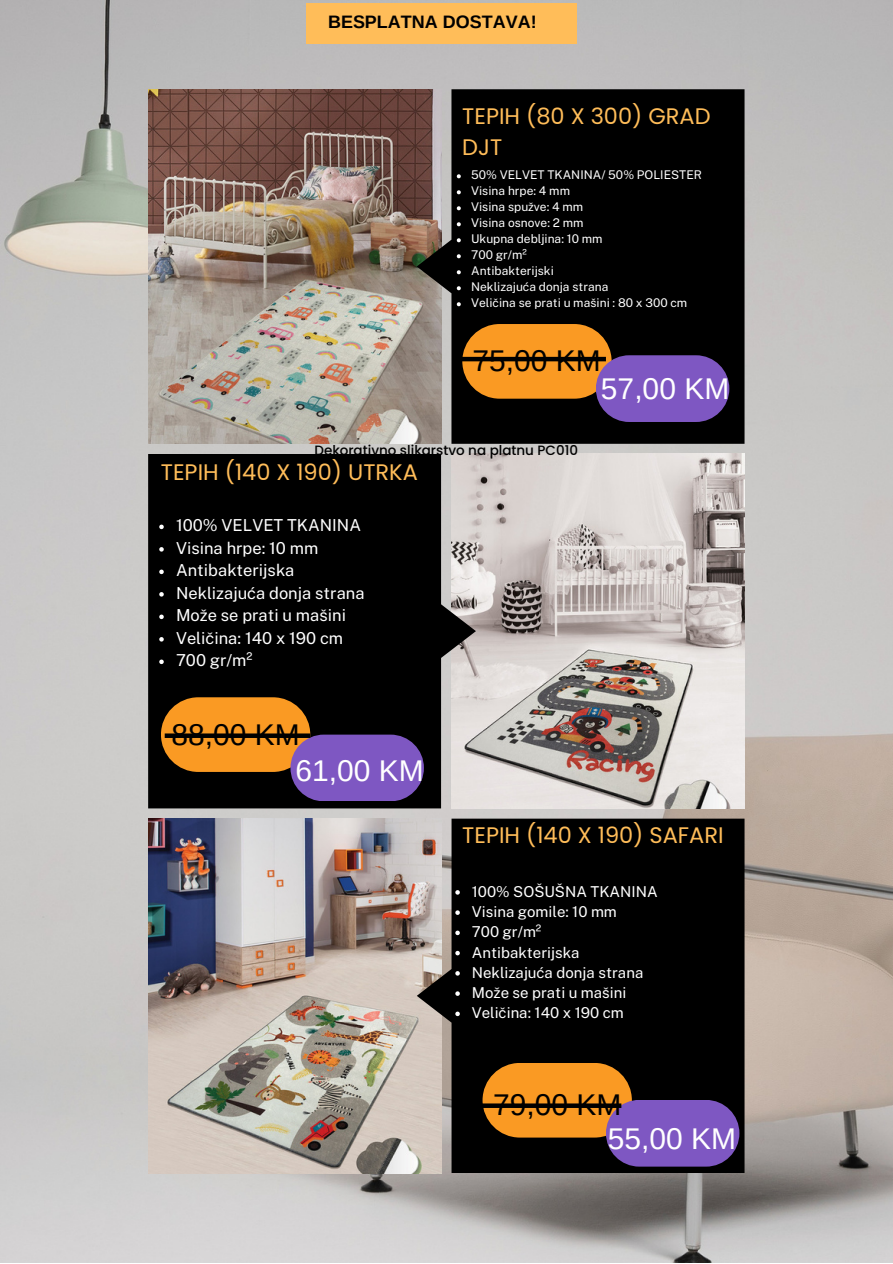
<style>
.page{position:relative;width:893px;height:1264px;background:#fff}
.page>*{position:absolute;margin:0;border:0;box-sizing:border-box;transform-origin:0 0}
.t1{font:30px "Arimo";color:#000}
.t2{font:30px "Arimo";color:#fff}
.t3{font:22.5px/31.5px "Poppins";color:#ffbd59}
.t4{font:700 18px "Arimo";color:#000}
.t5{font:16.5px "Public Sans";color:#fff}
.t6{font:15px "Public Sans";color:#fff}
.t7{font:500 13.5px "Poppins";color:#000}
.t8{font:12px "Public Sans";color:#fff}
</style>
<div class="page">
<img style="left:0;top:0;width:892px;height:1262px">
<img style="left:148px;top:89px;width:268px;height:355px">
<svg style="left:416px;top:89px;width:328px;height:355px;background:#141211"></svg>
<img style="left:476px;top:454px;width:268px;height:354px">
<svg style="left:148px;top:454px;width:328px;height:354px;background:#181818"></svg>
<img style="left:148px;top:818px;width:269px;height:355px">
<svg style="left:417px;top:818px;width:327px;height:355px;background:#171615"></svg>
<svg style="left:457px;top:174px;width:4px;height:4px"></svg>
<svg style="left:457px;top:190px;width:4px;height:4px"></svg>
<svg style="left:457px;top:206px;width:4px;height:4px"></svg>
<svg style="left:457px;top:222px;width:4px;height:4px"></svg>
<svg style="left:457px;top:238px;width:4px;height:4px"></svg>
<svg style="left:457px;top:254px;width:4px;height:4px"></svg>
<svg style="left:457px;top:270px;width:4px;height:4px"></svg>
<svg style="left:457px;top:286px;width:4px;height:4px"></svg>
<svg style="left:457px;top:302px;width:4px;height:4px"></svg>
<svg style="left:159px;top:524px;width:5px;height:5px"></svg>
<svg style="left:159px;top:547px;width:5px;height:4px"></svg>
<svg style="left:159px;top:569px;width:5px;height:5px"></svg>
<svg style="left:159px;top:592px;width:5px;height:4px"></svg>
<svg style="left:159px;top:614px;width:5px;height:5px"></svg>
<svg style="left:159px;top:637px;width:5px;height:4px"></svg>
<svg style="left:159px;top:659px;width:5px;height:5px"></svg>
<hr style="left:527px;top:330px;width:145px;height:4px;background:#000">
<div style="left:462px;top:324px;width:149px;height:74px;background:#fa9a23;border-radius:37px"></div>
<div style="left:596px;top:355px;width:133px;height:67px;background:#7e57c2;border-radius:33px"></div>
<hr style="left:460px;top:357px;width:146px;height:4px;background:#000">
<div style="left:161px;top:697px;width:149px;height:75px;background:#fa9a23;border-radius:37px"></div>
<div style="left:290px;top:734px;width:134px;height:67px;background:#7e57c2;border-radius:33px"></div>
<div style="left:482px;top:1062px;width:149px;height:75px;background:#fa9a23;border-radius:37px"></div>
<div style="left:606px;top:1099px;width:133px;height:67px;background:#7e57c2;border-radius:33px"></div>
<div style="left:165px;top:733px;width:145px;height:5px;background:#000"></div>
<svg style="left:476px;top:1103px;width:145px;height:4px"></svg>
<div style="left:306px;top:3px;width:270px;height:40px;background:#ffbd59"></div>
<svg style="left:455px;top:890px;width:5px;height:4px"></svg>
<svg style="left:455px;top:910px;width:5px;height:4px"></svg>
<svg style="left:455px;top:930px;width:5px;height:5px"></svg>
<svg style="left:455px;top:950px;width:5px;height:5px"></svg>
<svg style="left:455px;top:971px;width:5px;height:4px"></svg>
<svg style="left:455px;top:991px;width:5px;height:4px"></svg>
<svg style="left:455px;top:1011px;width:5px;height:5px"></svg>
<p class="t4" style="left:328px;top:11px;width:210px">BESPLATNA DOSTAVA!</p>
<p class="t3" style="left:462px;top:100px;width:250px">TEPIH (80 X 300) GRAD<br>DJT</p>
<p class="t8" style="left:471px;top:168px;width:232px">50% VELVET TKANINA/ 50% POLIESTER</p>
<p class="t8" style="left:471px;top:184px;width:100px">Visina hrpe: 4 mm</p>
<p class="t8" style="left:471px;top:200px;width:113px">Visina spužve: 4 mm</p>
<p class="t8" style="left:471px;top:216px;width:114px">Visina osnove: 2 mm</p>
<p class="t8" style="left:471px;top:232px;width:133px">Ukupna debljina: 10 mm</p>
<p class="t8" style="left:471px;top:248px;width:57px">700 gr/m²</p>
<p class="t8" style="left:471px;top:264px;width:84px">Antibakterijski</p>
<p class="t8" style="left:471px;top:280px;width:139px">Neklizajuća donja strana</p>
<p class="t8" style="left:471px;top:296px;width:217px">Veličina se prati u mašini : 80 x 300 cm</p>
<p class="t1" style="left:472px;top:344px;width:130px">75,00 KM</p>
<p class="t7" style="left:314px;top:440px;width:265px">Dekorativno slikarstvo na platnu PC010</p>
<p class="t3" style="left:161px;top:457px;width:258px">TEPIH (140 X 190) UTRKA</p>
<p class="t5" style="left:176px;top:515px;width:186px">100% VELVET TKANINA</p>
<p class="t5" style="left:176px;top:538px;width:144px">Visina hrpe: 10 mm</p>
<p class="t5" style="left:176px;top:560px;width:120px">Antibakterijska</p>
<p class="t5" style="left:176px;top:583px;width:190px">Neklizajuća donja strana</p>
<p class="t5" style="left:176px;top:605px;width:171px">Može se prati u mašini</p>
<p class="t5" style="left:176px;top:628px;width:169px">Veličina: 140 x 190 cm</p>
<p class="t5" style="left:176px;top:650px;width:78px">700 gr/m²</p>
<p class="t1" style="left:171px;top:718px;width:130px">88,00 KM</p>
<p class="t2" style="left:295px;top:753px;width:130px">61,00 KM</p>
<p class="t2" style="left:601px;top:371px;width:130px">57,00 KM</p>
<p class="t3" style="left:462px;top:819px;width:263px">TEPIH (140 X 190) SAFARI</p>
<p class="t6" style="left:472px;top:882px;width:187px">100% SOŠUŠNA TKANINA</p>
<p class="t6" style="left:472px;top:902px;width:147px">Visina gomile: 10 mm</p>
<p class="t6" style="left:472px;top:923px;width:71px">700 gr/m²</p>
<p class="t6" style="left:472px;top:943px;width:109px">Antibakterijska</p>
<p class="t6" style="left:472px;top:963px;width:173px">Neklizajuća donja strana</p>
<p class="t6" style="left:472px;top:983px;width:156px">Može se prati u mašini</p>
<p class="t6" style="left:472px;top:1004px;width:153px">Veličina: 140 x 190 cm</p>
<p class="t1" style="left:493px;top:1088px;width:130px">79,00 KM</p>
<p class="t2" style="left:608px;top:1121px;width:130px">55,00 KM</p>
</div>
